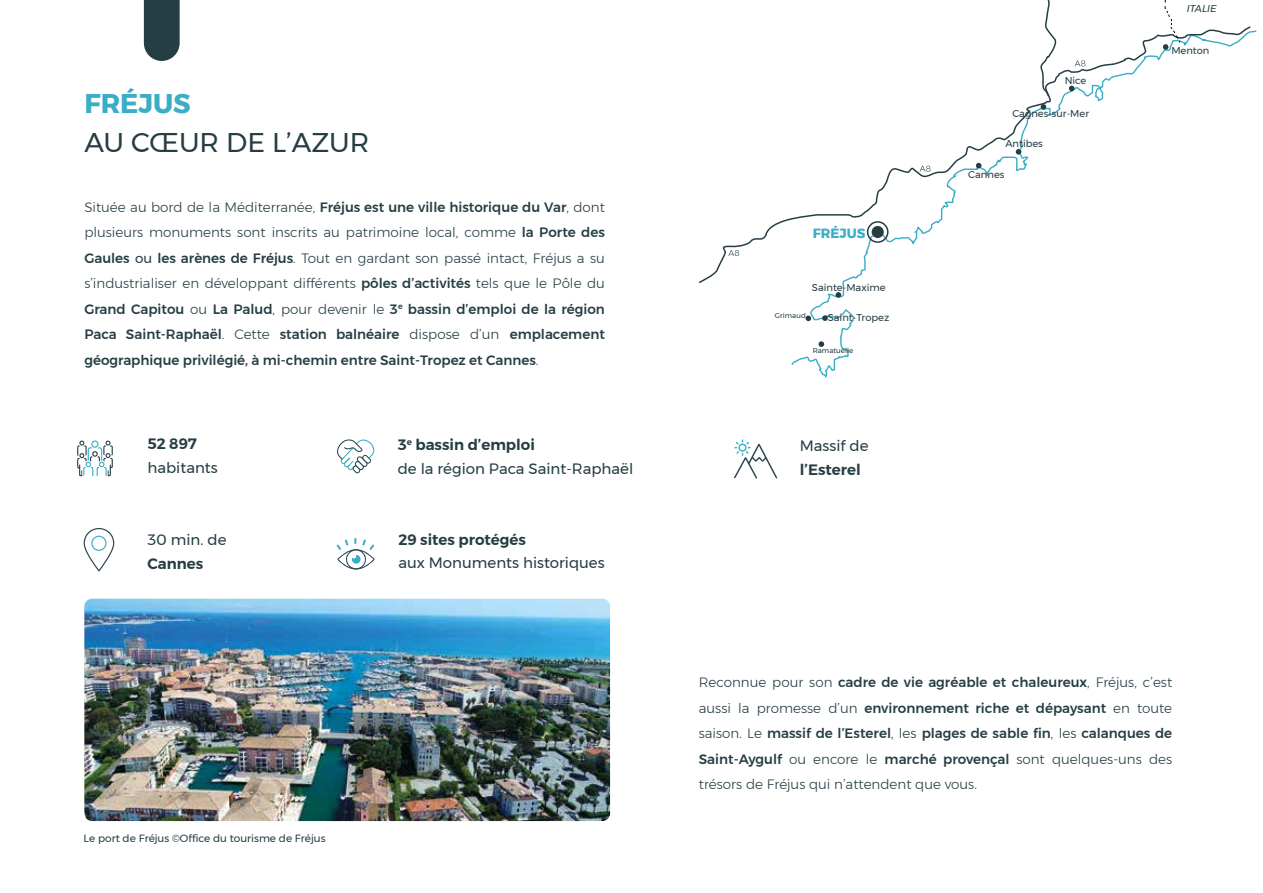
<style>
.page{position:relative;width:1263px;height:893px;background:#fff}
.page>*{position:absolute;margin:0;border:0;box-sizing:border-box;transform-origin:0 0}
.t1{font:27px "Montserrat";color:#253e44}
.t2{font:700 27px "Montserrat";color:#3aadc7}
.t3{font:15px/23.7px "Montserrat";color:#253e44}
.t4{font:600 15px "Montserrat";color:#253e44}
.t5{font:500 13.5px/25.5px "Montserrat";color:#253e44;text-align:justify}
.t6{font:300 13.5px/25.5px "Montserrat";color:#253e44;text-align:justify}
.t7{font:700 13.35px "Montserrat";color:#3aadc7}
.t8{font:10.5px "Montserrat";color:#253e44}
.t9{font:9.9px "Montserrat";color:#253d43}
.t10{font:italic 9.9px "Montserrat";color:#253d43}
.t11{font:7.05px "Montserrat";color:#253d43}
.s1{font-weight:300}
.s2{font-weight:400}
.s3{font-weight:600}
.s4{font-weight:500}
</style>
<div class="page">
<svg style="left:144px;top:0;width:36px;height:61px;background:#344b51"></svg>
<img style="left:84px;top:599px;width:526px;height:222px">
<svg style="left:77px;top:441px;width:36px;height:35px"></svg>
<svg style="left:699px;top:26px;width:553px;height:258px"></svg>
<svg style="left:1032px;top:0;width:25px;height:98px"></svg>
<svg style="left:836px;top:292px;width:5px;height:6px"></svg>
<svg style="left:805px;top:316px;width:6px;height:5px"></svg>
<svg style="left:818px;top:341px;width:6px;height:6px"></svg>
<svg style="left:822px;top:315px;width:6px;height:6px"></svg>
<svg style="left:976px;top:163px;width:5px;height:5px"></svg>
<svg style="left:1016px;top:149px;width:5px;height:6px"></svg>
<svg style="left:1041px;top:104px;width:5px;height:6px"></svg>
<svg style="left:1069px;top:86px;width:5px;height:5px"></svg>
<svg style="left:1163px;top:0;width:18px;height:50px"></svg>
<svg style="left:728px;top:250px;width:11px;height:6px"></svg>
<svg style="left:919px;top:166px;width:11px;height:6px"></svg>
<svg style="left:1074px;top:60px;width:11px;height:6px"></svg>
<div style="left:872px;top:226px;width:12px;height:12px;background:#253e44;border-radius:50%"></div>
<div style="left:867px;top:221px;width:21px;height:22px;border:2px solid #253e44;border-radius:50%"></div>
<svg style="left:84px;top:528px;width:30px;height:43px"></svg>
<svg style="left:337px;top:439px;width:38px;height:34px"></svg>
<svg style="left:734px;top:439px;width:43px;height:40px"></svg>
<svg style="left:337px;top:538px;width:38px;height:31px"></svg>
<h1 class="t2" style="left:84px;top:82px;width:108px">FRÉJUS</h1>
<h1 class="t1" style="left:84px;top:122px;width:286px">AU CŒUR DE L’AZUR</h1>
<p class="t5" style="left:84px;top:194px;width:522px"><span class="s1">Située au bord de la Méditerranée,</span> Fréjus est une ville historique du Var<span class="s1">, dont plusieurs monuments sont inscrits au patrimoine local, comme</span> la Porte des Gaules <span class="s2">ou</span> les arènes de Fréjus<span class="s1">. Tout en gardant son passé intact, Fréjus a su s’industrialiser en développant différents</span> pôles d’activités <span class="s1">tels que le Pôle du </span>Grand Capitou <span class="s1">ou</span> La Palud<span class="s1">, pour devenir le</span> 3<sup>e</sup> bassin d’emploi de la région Paca Saint-Raphaël<span class="s1">. Cette</span> station balnéaire <span class="s1">dispose d’un</span> emplacement géographique privilégié, à mi-chemin entre Saint-Tropez et Cannes<span class="s1">.</span></p>
<p class="t4" style="left:147px;top:432px;width:51px">52 897</p>
<p class="t3" style="left:147px;top:456px;width:72px">habitants</p>
<p class="t3" style="left:147px;top:528px;width:81px">30 min. de</p>
<p class="t4" style="left:147px;top:552px;width:57px">Cannes</p>
<p class="t3" style="left:398px;top:433px;width:237px"><span class="s3">3</span><sup>e</sup> <span class="s3">bassin d’emploi<br></span>de la région Paca Saint-Raphaël</p>
<p class="t4" style="left:398px;top:527px;width:129px">29 sites protégés</p>
<p class="t3" style="left:398px;top:551px;width:208px">aux Monuments historiques</p>
<p class="t8" style="left:84px;top:830px;width:243px">Le port de Fréjus ©Office du tourisme de Fréjus</p>
<p class="t10" style="left:1187px;top:1px;width:31px">ITALIE</p>
<p class="t7" style="left:813px;top:222px;width:54px">FRÉJUS</p>
<p class="t9" style="left:812px;top:280px;width:75px">Sainte-Maxime</p>
<p class="t9" style="left:828px;top:310px;width:63px">Saint-Tropez</p>
<p class="t11" style="left:813px;top:345px;width:42px">Ramatuelle</p>
<p class="t11" style="left:775px;top:310px;width:32px">Grimaud</p>
<p class="t3" style="left:800px;top:434px;width:70px">Massif de</p>
<p class="t4" style="left:800px;top:458px;width:62px">l’Esterel</p>
<p class="t9" style="left:1065px;top:73px;width:23px">Nice</p>
<p class="t9" style="left:1012px;top:106px;width:78px">Cagnes-sur-Mer</p>
<p class="t9" style="left:1005px;top:136px;width:39px">Antibes</p>
<p class="t9" style="left:968px;top:167px;width:38px">Cannes</p>
<p class="t9" style="left:1171px;top:43px;width:40px">Menton</p>
<p class="t6" style="left:699px;top:670px;width:475px">Reconnue pour son <span class="s4">cadre de vie agréable et chaleureux</span>, Fréjus, c’est aussi la promesse d’un <span class="s4">environnement riche et dépaysant</span> en toute saison. Le <span class="s4">massif de l’Esterel</span>, les <span class="s4">plages de sable fin</span>, les <span class="s4">calanques de Saint-Aygulf</span> ou encore le <span class="s4">marché provençal</span> sont quelques-uns des trésors de Fréjus qui n’attendent que vous.</p>
</div>
